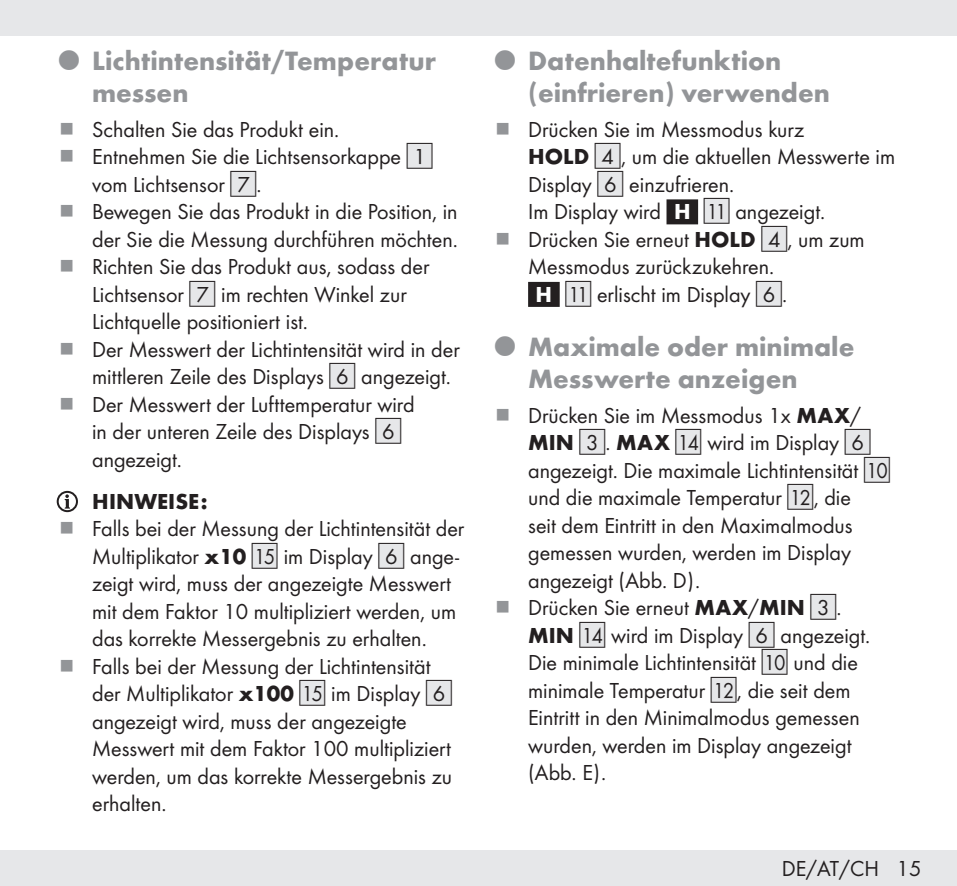
<style>
.page{position:relative;width:957px;height:886px;background:#fff}
.page>*{position:absolute;margin:0;border:0;box-sizing:border-box;transform-origin:0 0}
.t1{font:700 27.5px/32.5px "Futura";color:#939598}
.Indent{font:22.5px/27.5px "Futura Boo";color:#231f20}
.Indent_SB{font:700 22.5px "Futura";color:#231f20}
.s1{font-family:"IMP Lidl Num Box";font-size:19.75px;color:#e6e7e9}
.s2{font-family:"IMP Lidl Num Box";font-size:19.75px}
.s3{font-family:"Futura";font-weight:700}
.s4{font-family:"Futura";font-weight:700;color:#fff}
</style>
<div class="page">
<div style="left:0;top:850px;width:957px;height:36px;background:#e6e7e9"></div>
<div style="left:0;top:0;width:957px;height:35px;background:#e6e7e9"></div>
<svg style="left:58px;top:492px;width:19px;height:19px"></svg>
<div style="left:57px;top:491px;width:21px;height:21px;border:2px solid #231f20;border-radius:50%"></div>
<svg style="left:65px;top:494px;width:5px;height:15px"></svg>
<div style="left:666px;top:199px;width:32px;height:25px;background:#231f20"></div>
<div style="left:528px;top:282px;width:32px;height:25px;background:#231f20"></div>
<p class="t1" style="left:92px;top:42px;width:345px">Lichtintensität/Temperatur messen</p>
<p class="Indent" style="left:92px;top:114px;width:246px">Schalten Sie das Produkt ein.</p>
<p class="Indent" style="left:92px;top:142px;width:342px">Entnehmen Sie die Lichtsensorkappe <span class="s1">[</span><span class="s2">1] </span>vom Lichtsensor <span class="s1">[</span><span class="s2">7]</span>.</p>
<p class="Indent" style="left:92px;top:197px;width:367px">Bewegen Sie das Produkt in die Position, in der Sie die Messung durchführen möchten.</p>
<p class="Indent" style="left:92px;top:252px;width:339px">Richten Sie das Produkt aus, sodass der<br>Lichtsensor <span class="s1">[</span><span class="s2">7]</span> im rechten Winkel zur<br>Lichtquelle positioniert ist.</p>
<p class="Indent" style="left:92px;top:334px;width:369px">Der Messwert der Lichtintensität wird in der mittleren Zeile des Displays <span class="s1">[</span><span class="s2">6]</span> angezeigt.</p>
<p class="Indent" style="left:92px;top:389px;width:324px">Der Messwert der Lufttemperatur wird in der unteren Zeile des Displays <span class="s1">[</span><span class="s2">6] </span>angezeigt.</p>
<p class="Indent_SB" style="left:92px;top:484px;width:117px">HINWEISE:</p>
<p class="Indent" style="left:92px;top:514px;width:374px">Falls bei der Messung der Lichtintensität der Multiplikator <span class="s3">x10</span> <span class="s1">[</span><span class="s2">15]</span> im Display <span class="s1">[</span><span class="s2">6]</span> ange&shy;zeigt wird, muss der angezeigte Messwert mit dem Faktor 10 multipliziert werden, um das korrekte Messergebnis zu erhalten.</p>
<p class="Indent" style="left:92px;top:651px;width:361px">Falls bei der Messung der Lichtintensität der Multiplikator <span class="s3">x100</span> <span class="s1">[</span><span class="s2">15]</span> im Display <span class="s1">[</span><span class="s2">6] </span>angezeigt wird, muss der angezeigte Messwert mit dem Faktor 100 multipliziert werden, um das korrekte Messergebnis zu erhalten.</p>
<p class="t1" style="left:528px;top:42px;width:303px">Datenhaltefunktion (einfrieren) verwenden</p>
<p class="Indent" style="left:528px;top:114px;width:368px">Drücken Sie im Messmodus kurz<br><span class="s3">HOLD</span> <span class="s1">[</span><span class="s2">4]</span>, um die aktuellen Messwerte im<br>Display <span class="s1">[</span><span class="s2">6]</span> einzufrieren.</p>
<p class="Indent" style="left:528px;top:197px;width:296px">Im Display wird <span class="s4">H</span> <span class="s1">[</span><span class="s2">11]</span> angezeigt.</p>
<p class="Indent" style="left:528px;top:224px;width:338px">Drücken Sie erneut <span class="s3">HOLD</span> <span class="s1">[</span><span class="s2">4]</span>, um zum<br>Messmodus zurückzukehren.</p>
<p class="Indent" style="left:535px;top:279px;width:250px"><span class="s4">H</span> <span class="s1">[</span><span class="s2">11]</span> erlischt im Display <span class="s1">[</span><span class="s2">6]</span>.</p>
<p class="t1" style="left:528px;top:328px;width:328px">Maximale oder minimale<br>Messwerte anzeigen</p>
<p class="Indent" style="left:528px;top:400px;width:363px">Drücken Sie im Messmodus 1x <span class="s3">MAX</span>/ <span class="s3">MIN</span> <span class="s1">[</span><span class="s2">3]</span>. <span class="s3">MAX</span> <span class="s1">[</span><span class="s2">14]</span> wird im Display <span class="s1">[</span><span class="s2">6] </span>angezeigt. Die maximale Lichtintensität <span class="s1">[</span><span class="s2">10] </span>und die maximale Temperatur <span class="s1">[</span><span class="s2">12]</span>, die<br>seit dem Eintritt in den Maximalmodus gemessen wurden, werden im Display angezeigt (Abb. D).</p>
<p class="Indent" style="left:528px;top:593px;width:341px">Drücken Sie erneut <span class="s3">MAX</span>/<span class="s3">MIN</span> <span class="s1">[</span><span class="s2">3]</span>.<br><span class="s3">MIN</span> <span class="s1">[</span><span class="s2">14]</span> wird im Display <span class="s1">[</span><span class="s2">6]</span> angezeigt.<br>Die minimale Lichtintensität <span class="s1">[</span><span class="s2">10]</span> und die minimale Temperatur <span class="s1">[</span><span class="s2">12]</span>, die seit dem Eintritt in den Minimalmodus gemessen wurden, werden im Display angezeigt (Abb. E).</p>
<p class="Indent" style="left:781px;top:854px;width:141px">DE/AT/CH 15</p>
</div>
